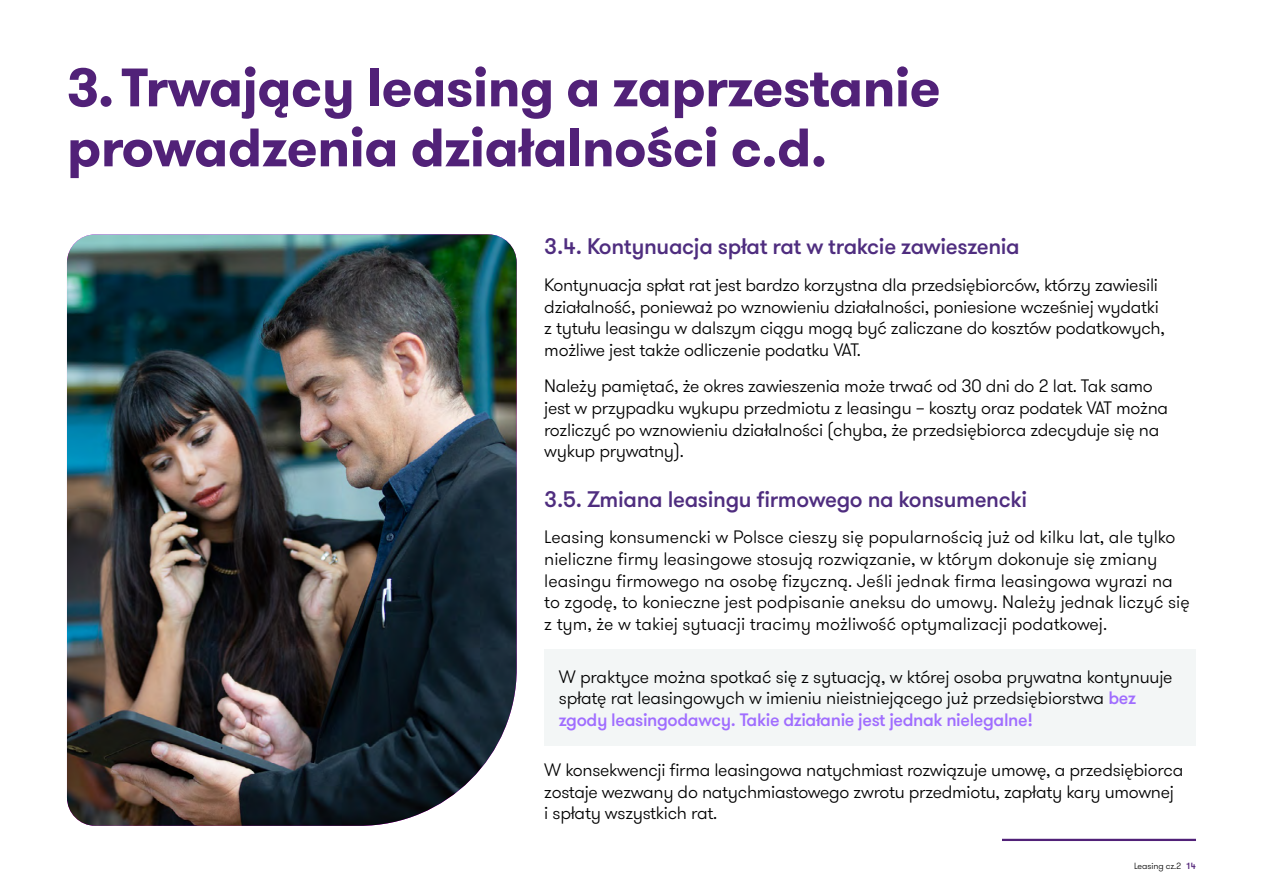
<style>
.page{position:relative;width:1263px;height:893px;background:#fff}
.page>*{position:absolute;margin:0;border:0;box-sizing:border-box;transform-origin:0 0}
.t1{font:700 54px/60px "GT Walsheim Pro";letter-spacing:-.01em;color:#512178}
.t2{font:500 22.5px "GT Walsheim Pro";letter-spacing:-.015em;color:#4f2d7f}
.t3{font:300 18px/21.6px "GT Walsheim Pro";letter-spacing:-.015em;color:#000}
.t4{font:300 9px "GT Walsheim Pro";letter-spacing:-.01em;color:#000}
.s1{font-weight:500;color:#a06dff}
.s2{font-weight:500;color:#512178}
</style>
<div class="page">
<hr style="left:1002px;top:839px;width:194px;height:2px;background:#512178">
<img style="left:67px;top:234px;width:450px;height:592px">
<div style="left:544px;top:649px;width:652px;height:97px;background:#f3f6f6"></div>
<h1 class="t1" style="left:67px;top:58px;width:875px">3.Trwający leasing a zaprzestanie prowadzenia działalności c.d.</h1>
<p class="t2" style="left:544px;top:232px;width:477px">3.4. Kontynuacja spłat rat w trakcie zawieszenia</p>
<p class="t3" style="left:544px;top:274px;width:622px">Kontynuacja spłat rat jest bardzo korzystna dla przedsiębiorców, którzy zawiesili działalność, ponieważ po wznowieniu działalności, poniesione wcześniej wydatki z tytułu leasingu w dalszym ciągu mogą być zaliczane do kosztów podatkowych, możliwe jest także odliczenie podatku VAT.</p>
<p class="t3" style="left:544px;top:376px;width:625px">Należy pamiętać, że okres zawieszenia może trwać od 30 dni do 2 lat. Tak samo jest w przypadku wykupu przedmiotu z leasingu – koszty oraz podatek VAT można rozliczyć po wznowieniu działalności (chyba, że przedsiębiorca zdecyduje się na wykup prywatny).</p>
<p class="t2" style="left:544px;top:485px;width:484px">3.5. Zmiana leasingu firmowego na konsumencki</p>
<p class="t3" style="left:544px;top:527px;width:647px">Leasing konsumencki w Polsce cieszy się popularnością już od kilku lat, ale tylko nieliczne firmy leasingowe stosują rozwiązanie, w którym dokonuje się zmiany leasingu firmowego na osobę fizyczną. Jeśli jednak firma leasingowa wyrazi na to zgodę, to konieczne jest podpisanie aneksu do umowy. Należy jednak liczyć się z tym, że w takiej sytuacji tracimy możliwość optymalizacji podatkowej.</p>
<p class="t3" style="left:559px;top:666px;width:615px">W praktyce można spotkać się z sytuacją, w której osoba prywatna kontynuuje spłatę rat leasingowych w imieniu nieistniejącego już przedsiębiorstwa <span class="s1">bez zgody leasingodawcy. Takie działanie jest jednak nielegalne!</span></p>
<p class="t3" style="left:544px;top:759px;width:641px">W konsekwencji firma leasingowa natychmiast rozwiązuje umowę, a przedsiębiorca zostaje wezwany do natychmiastowego zwrotu przedmiotu, zapłaty kary umownej<br>i spłaty wszystkich rat.</p>
<p class="t4" style="left:1134px;top:860px;width:63px">Leasing cz.2 <span class="s2">14</span></p>
</div>
